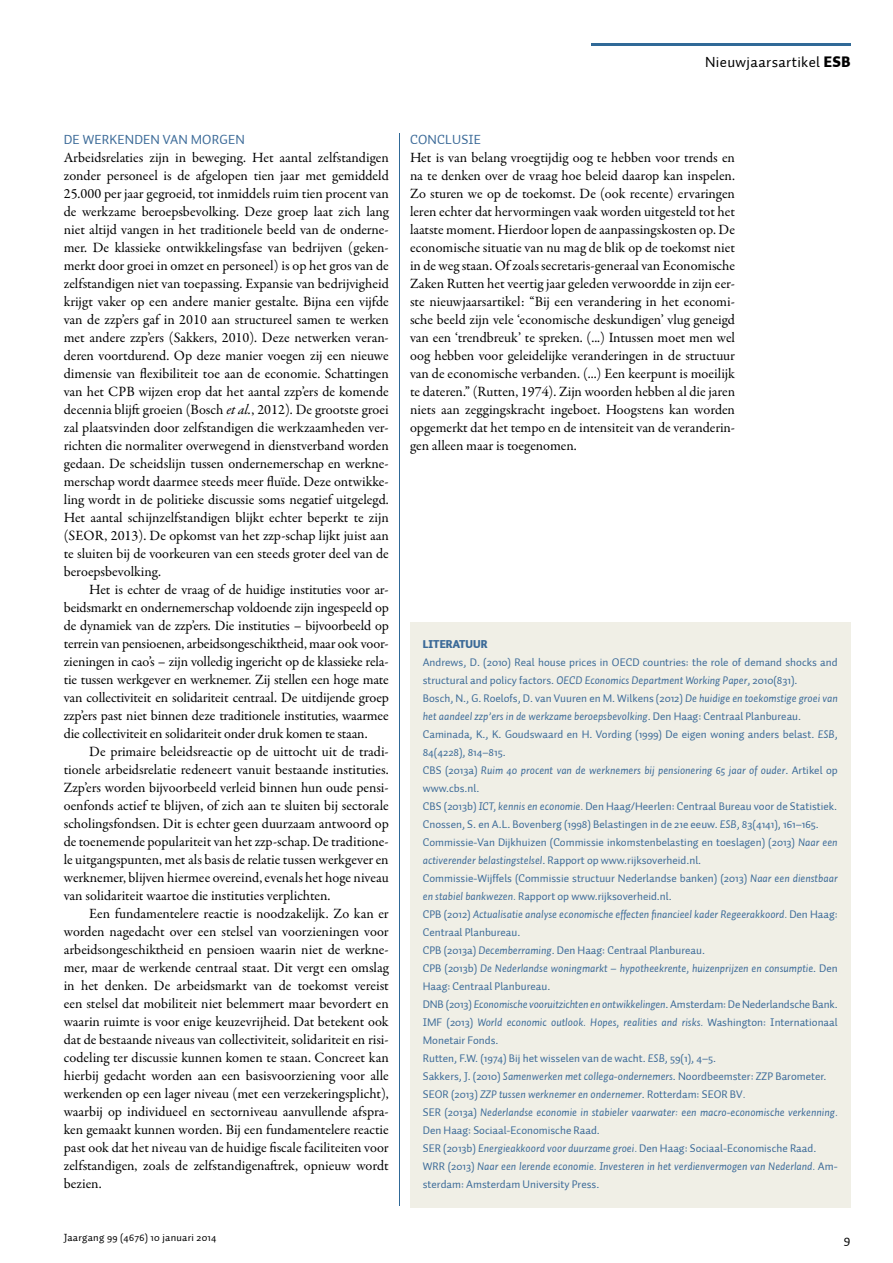
<style>
.page{position:relative;width:893px;height:1263px;background:#fff}
.page>*{position:absolute;margin:0;border:0;box-sizing:border-box;transform-origin:0 0}
.t1{font:15px "Auto 1";color:#000}
.t2{font:14.25px/18px "Garamond Premr Pro";letter-spacing:-.005em;color:#000;text-align:justify}
.t3{font:13.5px "Auto 1";letter-spacing:.01em;color:#3b6a98}
.t4{font:13.5px "Auto 1";color:#000}
.t5{font:11.25px/18px "Auto 1";color:#3b6a98}
.t6{font:900 11.25px "Auto 1";color:#3b6a98}
.t7{font:10.5px "Auto 1";letter-spacing:.025em;color:#000}
.s1{font-weight:900}
.s2{font-style:italic}
</style>
<div class="page">
<hr style="left:591px;top:43px;width:259px;height:2px;background:#306997">
<hr style="left:399px;top:134px;width:1px;height:1072px;background:#306997">
<div style="left:410px;top:622px;width:440px;height:586px;background:#f0efe6"></div>
<p class="t1" style="left:705px;top:53px;width:147px">nieuwjaarsartikel <span class="s1">ESB</span></p>
<p class="t3" style="left:64px;top:131px;width:183px">de werkenden van morgen</p>
<p class="t2" style="left:64px;top:149px;width:327px">Arbeidsrelaties zijn in beweging. Het aantal zelfstandigen zonder personeel is de afgelopen tien jaar met gemiddeld 25.000 per jaar gegroeid, tot inmiddels ruim tien procent van de werkzame beroepsbevolking. Deze groep laat zich lang niet altijd vangen in het traditionele beeld van de onderne&shy;mer. De klassieke ontwikkelingsfase van bedrijven (geken&shy;merkt door groei in omzet en personeel) is op het gros van de zelfstandigen niet van toepassing. Expansie van bedrijvigheid krijgt vaker op een andere manier gestalte. Bijna een vijfde van de zzp’ers gaf in 2010 aan structureel samen te werken met andere zzp’ers (Sakkers, 2010). Deze netwerken veran&shy;deren voortdurend. Op deze manier voegen zij een nieuwe dimensie van flexibiliteit toe aan de economie. Schattingen van het CPB wijzen erop dat het aantal zzp’ers de komende decennia blijft groeien (Bosch <span class="s2">et al.</span>, 2012). De grootste groei zal plaatsvinden door zelfstandigen die werkzaamheden ver&shy;richten die normaliter overwegend in dienstverband worden gedaan. De scheidslijn tussen ondernemerschap en werkne&shy;merschap wordt daarmee steeds meer fluïde. Deze ontwikke&shy;ling wordt in de politieke discussie soms negatief uitgelegd.<br>Het aantal schijnzelfstandigen blijkt echter beperkt te zijn (SEOR, 2013). De opkomst van het zzp-schap lijkt juist aan te sluiten bij de voorkeuren van een steeds groter deel van de beroepsbevolking.</p>
<p class="t2" style="left:64px;top:581px;width:326px;text-indent:26px">Het is echter de vraag of de huidige instituties voor ar&shy;beidsmarkt en ondernemerschap voldoende zijn ingespeeld op de dynamiek van de zzp’ers. Die instituties – bijvoorbeeld op terrein van pensioenen, arbeidsongeschiktheid, maar ook voor&shy;zieningen in cao’s – zijn volledig ingericht op de klassieke rela&shy;tie tussen werkgever en werknemer. Zij stellen een hoge mate van collectiviteit en solidariteit centraal. De uitdijende groep zzp’ers past niet binnen deze traditionele instituties, waarmee die collectiviteit en solidariteit onder druk komen te staan.</p>
<p class="t2" style="left:64px;top:743px;width:327px;text-indent:26px">De primaire beleidsreactie op de uittocht uit de tradi&shy;tionele arbeidsrelatie redeneert vanuit bestaande instituties.<br>Zzp’ers worden bijvoorbeeld verleid binnen hun oude pensi&shy;oenfonds actief te blijven, of zich aan te sluiten bij sectorale scholingsfondsen. Dit is echter geen duurzaam antwoord op de toenemende populariteit van het zzp-schap. De traditione&shy;le uitgangspunten, met als basis de relatie tussen werkgever en werknemer, blijven hiermee overeind, evenals het hoge niveau van solidariteit waartoe die instituties verplichten.</p>
<p class="t2" style="left:64px;top:905px;width:327px;text-indent:26px">Een fundamentelere reactie is noodzakelijk. Zo kan er worden nagedacht over een stelsel van voorzieningen voor arbeidsongeschiktheid en pensioen waarin niet de werkne&shy;mer, maar de werkende centraal staat. Dit vergt een omslag in het denken. De arbeidsmarkt van de toekomst vereist een stelsel dat mobiliteit niet belemmert maar bevordert en waarin ruimte is voor enige keuzevrijheid. Dat betekent ook dat de bestaande niveaus van collectiviteit, solidariteit en risi&shy;codeling ter discussie kunnen komen te staan. Concreet kan hierbij gedacht worden aan een basisvoorziening voor alle werkenden op een lager niveau (met een verzekeringsplicht), waarbij op individueel en sectorniveau aanvullende afspra&shy;ken gemaakt kunnen worden. Bij een fundamentelere reactie past ook dat het niveau van de huidige fiscale faciliteiten voor zelfstandigen, zoals de zelfstandigenaftrek, opnieuw wordt bezien.</p>
<p class="t3" style="left:410px;top:131px;width:73px">conclusie</p>
<p class="t2" style="left:410px;top:149px;width:327px">Het is van belang vroegtijdig oog te hebben voor trends en na te denken over de vraag hoe beleid daarop kan inspelen.<br>Zo sturen we op de toekomst. De (ook recente) ervaringen leren echter dat hervormingen vaak worden uitgesteld tot het laatste moment. Hierdoor lopen de aanpassingskosten op. De economische situatie van nu mag de blik op de toekomst niet in de weg staan. Of zoals secretaris-generaal van Economische Zaken Rutten het veertig jaar geleden verwoordde in zijn eer&shy;ste nieuwjaarsartikel: “Bij een verandering in het economi&shy;sche beeld zijn vele ‘economische deskundigen’ vlug geneigd van een ‘trendbreuk’ te spreken. (...) Intussen moet men wel oog hebben voor geleidelijke veranderingen in de structuur van de economische verbanden. (...) Een keerpunt is moeilijk te dateren.” (Rutten, 1974). Zijn woorden hebben al die jaren niets aan zeggingskracht ingeboet. Hoogstens kan worden opgemerkt dat het tempo en de intensiteit van de veranderin&shy;gen alleen maar is toegenomen.</p>
<p class="t6" style="left:423px;top:637px;width:66px">LITERATUUR</p>
<p class="t5" style="left:423px;top:653px;width:416px">andrews, d. (2010) real house prices in oecd countries: the role of demand shocks and structural and policy factors. <span class="s2">OECD Economics Department Working Paper</span>, 2010(831).<br>bosch, n., g. roelofs, d. van vuuren en m. wilkens (2012) <span class="s2">De huidige en toekomstige groei van het aandeel zzp’ers in de werkzame beroepsbevolking</span>. Den Haag: Centraal Planbureau.<br>Caminada, K., K. Goudswaard en H. Vording (1999) De eigen woning anders belast. <span class="s2">ESB</span>, 84(4228), 814–815.<br>cbs (2013a) <span class="s2">Ruim 40 procent van de werknemers bij pensionering 65 jaar of ouder</span>. artikel op www.cbs.nl.<br>CBS (2013b) <span class="s2">ICT, kennis en economie.</span> den Haag/Heerlen: centraal bureau voor de statistiek.<br>Cnossen, S. en A.L. Bovenberg (1998) Belastingen in de 21e eeuw. <span class="s2">ESB</span>, 83(4141), 161–165.<br>Commissie-Van Dijkhuizen (Commissie inkomstenbelasting en toeslagen) (2013) <span class="s2">Naar een activerender belastingstelsel</span>. rapport op www.rijksoverheid.nl.<br>Commissie-Wijffels (Commissie structuur Nederlandse banken) (2013) <span class="s2">Naar een dienstbaar en stabiel bankwezen.</span> rapport op www.rijksoverheid.nl.<br>cpb (2012) <span class="s2">Actualisatie analyse economische effecten financieel kader Regeerakkoord.</span> den Haag:<br>Centraal Planbureau.<br>cpb (2013a) <span class="s2">Decemberraming</span>. Den Haag: Centraal Planbureau.<br>CPB (2013b) <span class="s2">De Nederlandse woningmarkt – hypotheekrente, huizenprijzen en consumptie</span>. den Haag: Centraal Planbureau.<br>dnb (2013) <span class="s2">Economische vooruitzichten en ontwikkelingen</span>. amsterdam: de nederlandsche bank. imF (2013) <span class="s2">World economic outlook. Hopes, realities and risks.</span> washington: internationaal monetair Fonds.<br>rutten, F.w. (1974) bij het wisselen van de wacht. <span class="s2">ESB</span>, 59(1), 4–5.<br>sakkers, J. (2010) <span class="s2">Samenwerken met collega-ondernemers</span>. Noordbeemster: ZZP Barometer. seor (2013) <span class="s2">ZZP tussen werknemer en ondernemer</span>. rotterdam: seor bv<span class="s2">.<br></span>ser (2013a) <span class="s2">Nederlandse economie in stabieler vaarwater: een macro-economische verkenning. </span>den Haag: sociaal-economische raad.<br>SER (2013b) <span class="s2">Energieakkoord voor duurzame groei.</span> den Haag: sociaal-economische raad. wrr (2013) <span class="s2">Naar een lerende economie. Investeren in het verdienvermogen van Nederland.</span> am&shy;sterdam: amsterdam university press.</p>
<p class="t7" style="left:64px;top:1231px;width:154px">Jaargang 99 (4676) 10 januari 2014</p>
<p class="t4" style="left:844px;top:1231px;width:8px">9</p>
</div>
